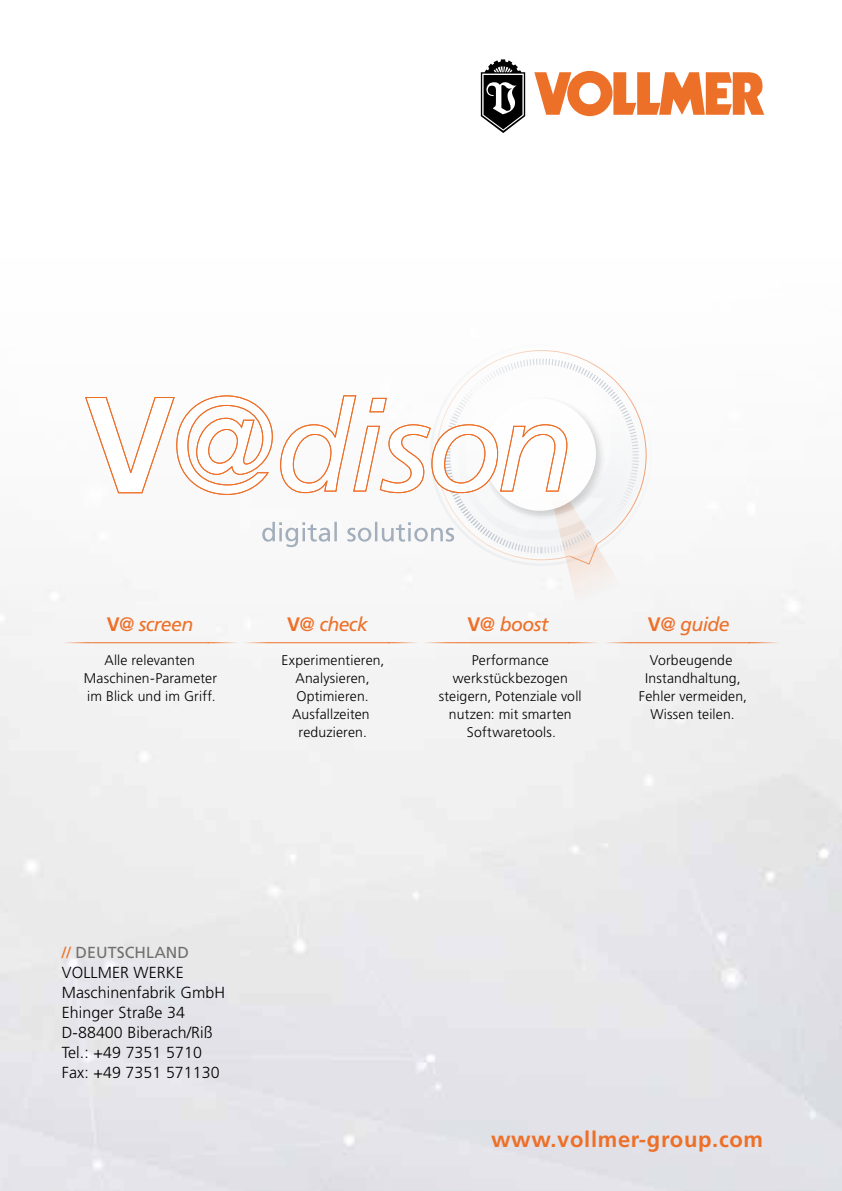
<style>
.page{position:relative;width:842px;height:1191px;background:#fff}
.page>*{position:absolute;margin:0;border:0;box-sizing:border-box;transform-origin:0 0}
.t1{font:700 22px "Frutiger LT";letter-spacing:.03em;color:#ed7029}
.t2{font:italic 19.4px "Frutiger LT";letter-spacing:-.03em;color:#ed7029}
.t3{font:300 16px/20px "Frutiger LT";letter-spacing:.005em;color:#000}
.t4{font:300 14px/18px "Frutiger LT";letter-spacing:.01em;color:#000;text-align:center}
.s1{font-weight:700;font-style:normal}
.s2{font-style:normal}
.s3{font-weight:400;color:#ed7029}
.s4{font-weight:400;color:#6f6f6e}
</style>
<div class="page">
<hr style="left:62px;top:642px;width:30px;height:1px;background:#ed7029">
<hr style="left:92px;top:642px;width:117px;height:1px;background:#ed7029">
<hr style="left:208px;top:642px;width:30px;height:1px;background:#ed7029">
<hr style="left:243px;top:642px;width:30px;height:1px;background:#ed7029">
<hr style="left:273px;top:642px;width:116px;height:1px;background:#ed7029">
<hr style="left:388px;top:642px;width:30px;height:1px;background:#ed7029">
<hr style="left:423px;top:642px;width:30px;height:1px;background:#ed7029">
<hr style="left:453px;top:642px;width:117px;height:1px;background:#ed7029">
<hr style="left:568px;top:642px;width:30px;height:1px;background:#ed7029">
<hr style="left:604px;top:642px;width:30px;height:1px;background:#ed7029">
<hr style="left:634px;top:642px;width:116px;height:1px;background:#ed7029">
<hr style="left:749px;top:642px;width:30px;height:1px;background:#ed7029">
<svg style="left:481px;top:59px;width:44px;height:74px"></svg>
<svg style="left:534px;top:71px;width:230px;height:45px"></svg>
<svg style="left:85px;top:357px;width:555px;height:277px"></svg>
<h2 class="t2" style="left:107px;top:613px;width:88px"><span class="s1">V</span><span class="s2">@</span> screen</h2>
<p class="t4" style="left:84px;top:651px;width:135px">Alle relevanten<br>Maschinen-Parameter im Blick und im Griff.</p>
<h2 class="t2" style="left:287px;top:613px;width:82px"><span class="s1">V</span><span class="s2">@</span> check</h2>
<p class="t4" style="left:281px;top:651px;width:105px">Experimentieren,<br>Analysieren,<br>Optimieren.<br>Ausfallzeiten reduzieren.</p>
<h2 class="t2" style="left:467px;top:613px;width:82px"><span class="s1">V</span><span class="s2">@</span> boost</h2>
<p class="t4" style="left:439px;top:651px;width:144px">Performance werkstückbezogen steigern, Potenziale voll nutzen: mit smarten<br>Softwaretools.</p>
<h2 class="t2" style="left:648px;top:613px;width:83px"><span class="s1">V</span><span class="s2">@</span> guide</h2>
<p class="t4" style="left:639px;top:651px;width:110px">Vorbeugende<br>Instandhaltung,<br>Fehler vermeiden,<br>Wissen teilen.</p>
<p class="t3" style="left:62px;top:942px;width:165px"><span class="s3">//</span> <span class="s4">DEUTSCHLAND<br></span>VOLLMER WERKE<br>Maschinenfabrik GmbH<br>Ehinger Straße 34<br>D-88400 Biberach/Riß<br>Tel.: +49 7351 5710<br>Fax: +49 7351 571130</p>
<h1 class="t1" style="left:491px;top:1126px;width:273px">www.vollmer-group.com</h1>
</div>
